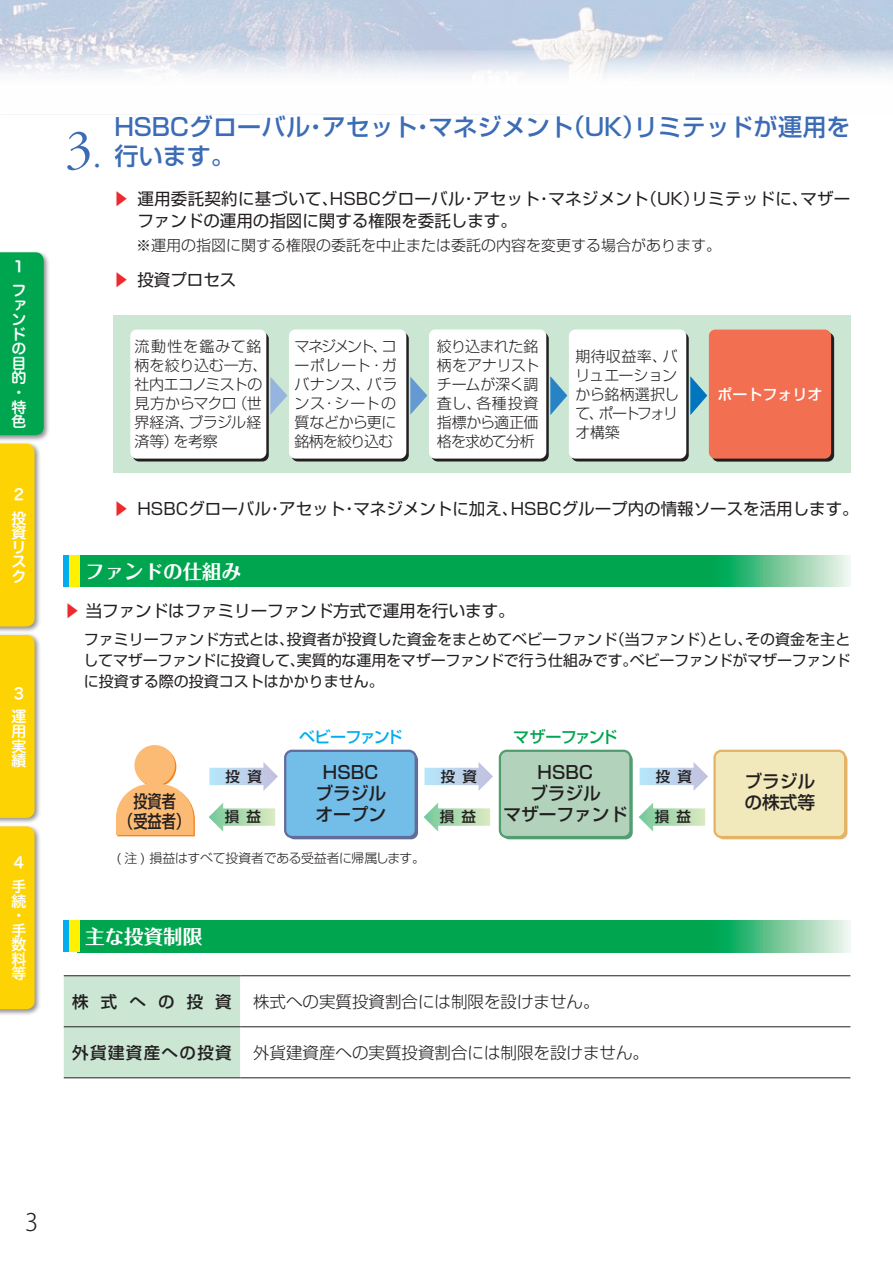
<style>
.page{position:relative;width:893px;height:1263px;background:#fff}
.page>*{position:absolute;margin:0;border:0;box-sizing:border-box;transform-origin:0 0}
.t1{font:55.5px "Adobe Garamond Titling";color:#3b6cb5}
.t2{font:500 24px/29.2px "Shin Go Pr 5";color:#3b6cb5}
.t3{font:300 24px "Koz Go Pro";color:#231f20}
.t4{font:700 19.5px "Folk Pro";color:#fff}
.t5{font:500 17.7px/21.3px "Shin Go Pr 5";color:#231f20;text-align:center}
.t6{font:500 17.7px "Shin Go Pr 5";color:#231f20;scale:.8 1}
.t7{font:16.5px/22.5px "Shin Go Pr 5";color:#231f20}
.t8{font:300 16.5px "Shin Go Pr 5";color:#231f20}
.t9{font:500 16.5px "Shin Go Pr 5";letter-spacing:.085em;color:#231f20}
.t10{font:500 16.05px "Shin Go Pr 5";letter-spacing:-.085em;color:#00aeef}
.t11{font:500 16.05px "Shin Go Pr 5";letter-spacing:-.08em;color:#00a54f}
.t12{font:300 15px/19.2px "Shin Go Pro";letter-spacing:-.025em;color:#231f20;text-align:justify}
.t13{font:15px/21px "Shin Go Pr 5";letter-spacing:-.005em;color:#231f20;text-align:justify}
.t14{font:300 15px "Shin Go Pr 5";color:#231f20}
.t15{font:15px/14.5px "Hira Maru Std N W6";color:#fff}
.t16{font:500 15px "Shin Go Pro";color:#fff}
.t17{font:500 14.55px "Shin Go Pr 5";letter-spacing:.5em;color:#231f20}
.t18{font:300 12.9px "Shin Go Pr 5";letter-spacing:-.02em;color:#231f20}
.s1{font-size:37.5px}
.s2{color:#ee292d}
</style>
<div class="page">
<img style="left:0;top:0;width:893px;height:50px">
<img style="left:0;top:50px;width:893px;height:65px">
<div style="left:0;top:250px;width:50px;height:192px;background:#231f20;opacity:.5"></div>
<div style="left:0;top:252px;width:44px;height:183px;background:#00a54f"></div>
<div style="left:0;top:441px;width:41px;height:192px;background:#231f20;opacity:.5"></div>
<div style="left:0;top:444px;width:35px;height:182px;background:#fed304"></div>
<div style="left:0;top:632px;width:41px;height:193px;background:#231f20;opacity:.5"></div>
<div style="left:0;top:635px;width:35px;height:183px;background:#fed304"></div>
<div style="left:0;top:824px;width:41px;height:192px;background:#231f20;opacity:.5"></div>
<div style="left:0;top:826px;width:35px;height:183px;background:#fed304"></div>
<div style="left:113px;top:315px;width:737px;height:158px;background:#cbe6d3"></div>
<div style="left:712px;top:333px;width:122px;height:129px;background:linear-gradient(to right,#221f20,#241f20);border-radius:6px"></div>
<div style="left:709px;top:330px;width:122px;height:129px;background:#f36f51;border-radius:6px"></div>
<svg style="left:133px;top:332px;width:136px;height:129px"></svg>
<div style="left:130px;top:330px;width:136px;height:129px;background:#fff;border-radius:6px"></div>
<svg style="left:270px;top:377px;width:17px;height:38px"></svg>
<svg style="left:690px;top:377px;width:17px;height:38px"></svg>
<svg style="left:410px;top:377px;width:17px;height:38px"></svg>
<svg style="left:550px;top:377px;width:17px;height:38px"></svg>
<svg style="left:291px;top:332px;width:118px;height:129px"></svg>
<div style="left:289px;top:329px;width:117px;height:130px;background:#fff;border-radius:6px"></div>
<svg style="left:431px;top:332px;width:118px;height:129px"></svg>
<div style="left:429px;top:329px;width:117px;height:130px;background:#fff;border-radius:6px"></div>
<svg style="left:571px;top:332px;width:118px;height:129px"></svg>
<div style="left:569px;top:329px;width:117px;height:130px;background:#fff;border-radius:6px"></div>
<svg style="left:79px;top:555px;width:771px;height:32px"></svg>
<div style="left:64px;top:555px;width:6px;height:32px;background:#00aeef"></div>
<div style="left:69px;top:555px;width:10px;height:32px;background:#fff101"></div>
<svg style="left:116px;top:745px;width:79px;height:91px"></svg>
<div style="left:285px;top:751px;width:131px;height:86px;background:#73bde9;border-radius:7px"></div>
<div style="left:284px;top:750px;width:133px;height:88px;border:2px solid #616c9a;border-radius:7px"></div>
<div style="left:500px;top:751px;width:130px;height:86px;background:#b3d2bb;border-radius:7px"></div>
<div style="left:499px;top:750px;width:133px;height:88px;border:2px solid #529e71;border-radius:7px"></div>
<div style="left:715px;top:751px;width:130px;height:86px;background:#f1e9bc;border-radius:7px"></div>
<div style="left:713px;top:750px;width:133px;height:88px;border:2px solid #e4b364;border-radius:7px"></div>
<svg style="left:209px;top:762px;width:69px;height:29px"></svg>
<svg style="left:424px;top:762px;width:69px;height:29px"></svg>
<svg style="left:640px;top:762px;width:68px;height:29px"></svg>
<svg style="left:639px;top:803px;width:66px;height:29px"></svg>
<svg style="left:424px;top:803px;width:66px;height:29px"></svg>
<svg style="left:209px;top:803px;width:66px;height:29px"></svg>
<svg style="left:79px;top:921px;width:771px;height:31px"></svg>
<div style="left:64px;top:921px;width:6px;height:31px;background:#00aeef"></div>
<div style="left:69px;top:921px;width:10px;height:31px;background:#fff101"></div>
<div style="left:64px;top:976px;width:176px;height:101px;background:#cbe6d3"></div>
<svg style="left:240px;top:976px;width:610px;height:52px"></svg>
<hr style="left:64px;top:975px;width:176px;height:1px;background:#231f20">
<hr style="left:240px;top:975px;width:610px;height:1px;background:#231f20">
<hr style="left:64px;top:1026px;width:176px;height:1px;background:#231f20">
<hr style="left:240px;top:1026px;width:610px;height:1px;background:#231f20">
<hr style="left:64px;top:1077px;width:176px;height:1px;background:#231f20">
<hr style="left:240px;top:1077px;width:610px;height:1px;background:#231f20">
<p class="t15" style="left:12px;top:255px;width:15px;line-height:23.7px">１フ</p>
<p class="t15" style="left:12px;top:298px;width:16px">ァンドの目的・特色</p>
<p class="t15" style="left:12px;top:483px;width:16px;line-height:23.5px">２投</p>
<p class="t15" style="left:12px;top:526px;width:16px">資リスク</p>
<p class="t15" style="left:12px;top:682px;width:16px;line-height:23.7px">３運</p>
<p class="t15" style="left:12px;top:724px;width:16px;text-align:justify">用実績</p>
<p class="t15" style="left:12px;top:851px;width:16px;line-height:23.5px">４手</p>
<p class="t15" style="left:12px;top:894px;width:16px">続・手数料等</p>
<h1 class="t1" style="left:65px;top:118px;width:39px">3<span class="s1">.</span></h1>
<h2 class="t2" style="left:115px;top:110px;width:737px">HSBCグローバル・アセット・マネジメント（UK）リミテッドが運用を行います。</h2>
<p class="t7" style="left:137px;top:186px;width:714px;text-indent:-25px"><span class="s2">▶</span> 運用委託契約に基づいて、HSBCグローバル・アセット・マネジメント（UK）リミテッドに、マザーファンドの運用の指図に関する権限を委託します。</p>
<p class="t14" style="left:136px;top:233px;width:587px">※運用の指図に関する権限の委託を中止または委託の内容を変更する場合があります。</p>
<p class="t7" style="left:113px;top:267px;width:125px"><span class="s2">▶</span> 投資プロセス</p>
<p class="t12" style="left:135px;top:334px;width:134px;text-align:left">流動性を鑑みて銘柄を絞り込む一方、社内エコノミストの見方からマクロ（世界経済、ブラジル経済等）を考察</p>
<p class="t12" style="left:295px;top:334px;width:104px">マネジメント、コーポレート・ガバナンス、バランス・シートの質などから更に銘柄を絞り込む</p>
<p class="t12" style="left:437px;top:334px;width:104px">絞り込まれた銘柄をアナリストチームが深く調査し、各種投資指標から適正価格を求めて分析</p>
<p class="t12" style="left:575px;top:345px;width:105px">期待収益率、バリュエーションから銘柄選択して、ポートフォリオ構築</p>
<p class="t16" style="left:717px;top:382px;width:106px">ポートフォリオ</p>
<p class="t7" style="left:113px;top:496px;width:747px"><span class="s2">▶</span> HSBCグローバル・アセット・マネジメントに加え、HSBCグループ内の情報ソースを活用します。</p>
<h3 class="t4" style="left:85px;top:554px;width:157px">ファンドの仕組み</h3>
<p class="t7" style="left:64px;top:598px;width:452px"><span class="s2">▶</span> 当ファンドはファミリーファンド方式で運用を行います。</p>
<p class="t13" style="left:83px;top:627px;width:769px">ファミリーファンド方式とは、投資者が投資した資金をまとめてベビーファンド（当ファンド）とし、その資金を主としてマザーファンドに投資して、実質的な運用をマザーファンドで行う仕組みです。ベビーファンドがマザーファンドに投資する際の投資コストはかかりません。</p>
<p class="t10" style="left:299px;top:724px;width:105px">ベビーファンド</p>
<p class="t11" style="left:513px;top:724px;width:106px">マザーファンド</p>
<p class="t5" style="left:315px;top:760px;width:72px">HSBCブラジルオープン</p>
<p class="t5" style="left:503px;top:760px;width:125px">HSBC<br>ブラジル<br>マザーファンド</p>
<p class="t17" style="left:226px;top:764px;width:38px">投資</p>
<p class="t17" style="left:441px;top:764px;width:38px">投資</p>
<p class="t17" style="left:656px;top:764px;width:38px">投資</p>
<p class="t17" style="left:225px;top:805px;width:38px">損益</p>
<p class="t17" style="left:440px;top:805px;width:38px">損益</p>
<p class="t17" style="left:655px;top:805px;width:38px">損益</p>
<p class="t5" style="left:744px;top:769px;width:72px">ブラジル</p>
<p class="t6" style="left:133px;top:786px;width:55px">投資者</p>
<p class="t5" style="left:744px;top:790px;width:72px">の株式等</p>
<p class="t6" style="left:119px;top:807px;width:90px">（受益者）</p>
<p class="t18" style="left:116px;top:847px;width:310px">( 注 ) 損益はすべて投資者である受益者に帰属します。</p>
<h3 class="t4" style="left:85px;top:920px;width:118px">主な投資制限</h3>
<p class="t9" style="left:72px;top:988px;width:161px">株式への投資</p>
<p class="t8" style="left:253px;top:988px;width:348px">株式への実質投資割合には制限を設けません。</p>
<p class="t9" style="left:72px;top:1039px;width:161px">外貨建資産への投資</p>
<p class="t8" style="left:253px;top:1039px;width:397px">外貨建資産への実質投資割合には制限を設けません。</p>
<h2 class="t3" style="left:25px;top:1207px;width:15px">3</h2>
</div>
